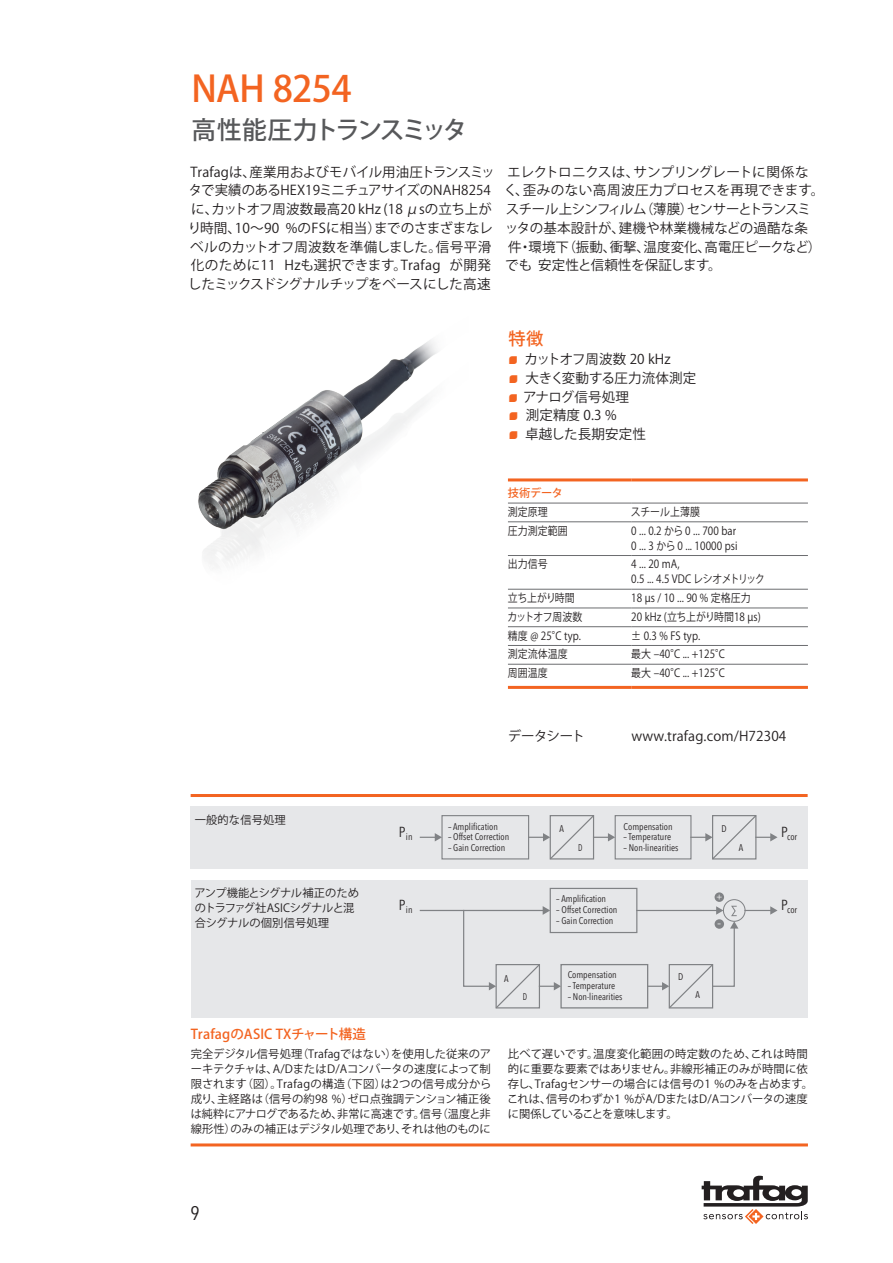
<style>
.page{position:relative;width:893px;height:1263px;background:#fff}
.page>*{position:absolute;margin:0;border:0;box-sizing:border-box;transform-origin:0 0}
.t1{font:500 36px "Koz Go Pro";letter-spacing:-.015em;color:#f36421}
.t2{font:500 24.75px "Koz Go Pro";letter-spacing:-.115em;color:#57585a}
.t3{font:condensed 19.5px "Avenir Next LT Pro";color:#231f20}
.t4{font:500 17.25px "Koz Go Pro";color:#f36421}
.t5{font:condensed 14.4px "Avenir Next LT Pro";color:#231f20}
.t6{font:13.5px/18.8px "Koz Go Pro";letter-spacing:.01em;color:#231f20}
.t7{font:13.5px "Koz Go Pro";letter-spacing:-.055em;color:#231f20}
.t8{font:13.5px "Koz Go Pro";letter-spacing:-.02em;color:#231f20}
.t9{font:500 13.5px "Koz Go Pro";letter-spacing:.01em;color:#f36421}
.t10{font:13.5px "Koz Go Pro";letter-spacing:-.01em;color:#231f20}
.t11{font:condensed 11.7px "Avenir Next LT Pro";color:#fff;scale:.82 1}
.t12{font:11.25px/15px "Koz Go Pro";letter-spacing:.01em;color:#231f20;text-align:justify}
.t13{font:11.25px/15px "Koz Go Pro";letter-spacing:.01em;color:#231f20;scale:.88 1}
.t14{font:11.25px/15px "Koz Go Pro";letter-spacing:-.02em;color:#231f20}
.t15{font:11.25px/15px "Koz Go Pro";letter-spacing:-.03em;color:#231f20;scale:.88 1}
.t16{font:11.25px "Koz Go Pro";letter-spacing:-.07em;color:#231f20;scale:.88 1}
.t17{font:500 11.25px "Koz Go Pro";letter-spacing:-.025em;color:#f36421}
.t18{font:condensed 9.6px "Avenir Next LT Pro";color:#231f20}
.t19{font:condensed 9.6px "Avenir Next LT Pro";color:#231f20;scale:.84 1}
.t20{font:condensed 9.6px "Avenir Next LT Pro";color:#fff}
.s1{font-family:"Trafag Pictos";font-size:10.5px;color:#f36421}
</style>
<div class="page">
<svg style="left:702px;top:1176px;width:106px;height:48px"></svg>
<hr style="left:508px;top:503px;width:123px;height:1px;background:#6c6d70">
<hr style="left:631px;top:503px;width:177px;height:1px;background:#6c6d70">
<hr style="left:508px;top:521px;width:123px;height:1px;background:#6c6d70">
<hr style="left:631px;top:521px;width:177px;height:1px;background:#6c6d70">
<hr style="left:508px;top:555px;width:123px;height:1px;background:#6c6d70">
<hr style="left:631px;top:555px;width:177px;height:1px;background:#6c6d70">
<hr style="left:508px;top:589px;width:123px;height:1px;background:#6c6d70">
<hr style="left:631px;top:589px;width:177px;height:1px;background:#6c6d70">
<hr style="left:508px;top:608px;width:123px;height:1px;background:#6c6d70">
<hr style="left:631px;top:608px;width:177px;height:1px;background:#6c6d70">
<hr style="left:508px;top:626px;width:123px;height:1px;background:#6c6d70">
<hr style="left:631px;top:626px;width:177px;height:1px;background:#6c6d70">
<hr style="left:508px;top:645px;width:123px;height:1px;background:#6c6d70">
<hr style="left:631px;top:645px;width:177px;height:1px;background:#6c6d70">
<hr style="left:508px;top:664px;width:123px;height:1px;background:#6c6d70">
<hr style="left:631px;top:664px;width:177px;height:1px;background:#6c6d70">
<hr style="left:508px;top:478px;width:123px;height:3px;background:#f36421">
<hr style="left:631px;top:478px;width:177px;height:3px;background:#f36421">
<hr style="left:508px;top:686px;width:123px;height:3px;background:#f36421">
<hr style="left:631px;top:686px;width:177px;height:3px;background:#f36421">
<hr style="left:191px;top:794px;width:617px;height:3px;background:#f36421">
<hr style="left:191px;top:1143px;width:617px;height:3px;background:#f36421">
<img style="left:198px;top:340px;width:240px;height:227px">
<div style="left:191px;top:806px;width:617px;height:63px;background:#e6e7e9"></div>
<svg style="left:420px;top:833px;width:21px;height:8px"></svg>
<div style="left:441px;top:815px;width:88px;height:44px;border:1px solid #808285"></div>
<div style="left:615px;top:815px;width:76px;height:44px;border:1px solid #808285"></div>
<svg style="left:529px;top:815px;width:86px;height:45px"></svg>
<svg style="left:691px;top:815px;width:86px;height:45px"></svg>
<div style="left:191px;top:880px;width:616px;height:137px;background:#e6e7e9"></div>
<hr style="left:420px;top:910px;width:124px;height:1px;background:#808285">
<hr style="left:637px;top:910px;width:80px;height:1px;background:#808285">
<svg style="left:746px;top:906px;width:31px;height:9px"></svg>
<div style="left:550px;top:888px;width:87px;height:45px;border:1px solid #808285"></div>
<div style="left:560px;top:964px;width:88px;height:44px;border:1px solid #808285"></div>
<div style="left:723px;top:899px;width:23px;height:23px;border:1px solid #808285;border-radius:50%"></div>
<div style="left:715px;top:892px;width:9px;height:10px;background:#808285;border-radius:50%"></div>
<svg style="left:462px;top:906px;width:99px;height:103px"></svg>
<svg style="left:648px;top:905px;width:90px;height:104px"></svg>
<div style="left:715px;top:919px;width:9px;height:10px;background:#808285;border-radius:50%"></div>
<h1 class="t1" style="left:191px;top:65px;width:162px">NAH 8254</h1>
<h2 class="t2" style="left:191px;top:114px;width:278px">高性能圧力トランスミッタ</h2>
<p class="t6" style="left:188px;top:163px;width:309px">Trafagは、産業用およびモバイル用油圧トランスミッタで実績のあるHEX19ミニチュアサイズのNAH8254に、カットオフ周波数最高20 kHz (18 μsの立ち上がり時間、10～90 %のFSに相当）までのさまざまなレベルのカットオフ周波数を準備しました。信号平滑化のために11 Hzも選択できます。Trafag が開発したミックスドシグナルチップをベースにした高速</p>
<p class="t8" style="left:507px;top:163px;width:303px">エレクトロニクスは、サンプリングレートに関係な</p>
<p class="t6" style="left:504px;top:181px;width:322px">く、歪みのない高周波圧力プロセスを再現できます。</p>
<p class="t7" style="left:506px;top:200px;width:307px">スチール上シンフィルム（薄膜）センサーとトランスミ</p>
<p class="t6" style="left:505px;top:219px;width:305px">ッタの基本設計が、建機や林業機械などの過酷な条</p>
<p class="t6" style="left:508px;top:238px;width:314px">件・環境下（振動、衝撃、温度変化、高電圧ピークなど）</p>
<p class="t10" style="left:505px;top:257px;width:218px">でも 安定性と信頼性を保証します。</p>
<p class="t4" style="left:509px;top:328px;width:36px">特徴</p>
<p class="t6" style="left:509px;top:350px;width:189px"><span class="s1">N</span> カットオフ周波数 20 kHz<br><span class="s1">N</span> 大きく変動する圧力流体測定<br><span class="s1">N</span> アナログ信号処理<br><span class="s1">N</span> 測定精度 0.3 %<br><span class="s1">N</span> 卓越した長期安定性</p>
<p class="t17" style="left:508px;top:486px;width:57px">技術データ</p>
<p class="t13" style="left:508px;top:505px;width:47px">測定原理</p>
<p class="t13" style="left:631px;top:505px;width:80px">スチール上薄膜</p>
<p class="t13" style="left:508px;top:523px;width:70px">圧力測定範囲</p>
<p class="t13" style="left:631px;top:523px;width:122px">0 ... 0.2 から 0 ... 700 bar<br>0 ... 3 から 0 ... 10000 psi</p>
<p class="t13" style="left:508px;top:557px;width:47px">出力信号</p>
<p class="t15" style="left:631px;top:557px;width:153px">4 ... 20 mA,<br>0.5 ... 4.5 VDC レシオメトリック</p>
<p class="t15" style="left:508px;top:591px;width:78px">立ち上がり時間</p>
<p class="t13" style="left:631px;top:591px;width:137px">18 µs / 10 ... 90 % 定格圧力</p>
<p class="t16" style="left:508px;top:609px;width:86px">カットオフ周波数</p>
<p class="t13" style="left:631px;top:609px;width:149px">20 kHz (立ち上がり時間18 µs)</p>
<p class="t13" style="left:508px;top:628px;width:85px">精度 @ 25°C typ.</p>
<p class="t13" style="left:631px;top:628px;width:80px">± 0.3 % FS typ.</p>
<p class="t13" style="left:508px;top:647px;width:70px">測定流体温度</p>
<p class="t13" style="left:631px;top:647px;width:108px">最大 –40°C ... +125°C</p>
<p class="t13" style="left:508px;top:666px;width:47px">周囲温度</p>
<p class="t13" style="left:631px;top:666px;width:108px">最大 –40°C ... +125°C</p>
<p class="t12" style="left:195px;top:813px;width:92px">一般的な信号処理</p>
<p class="t14" style="left:194px;top:885px;width:166px">アンプ機能とシグナル補正のためのトラファグ社ASICシグナルと混合シグナルの個別信号処理</p>
<p class="t6" style="left:508px;top:727px;width:79px">データシート</p>
<p class="t6" style="left:631px;top:727px;width:156px">www.trafag.com/H72304</p>
<p class="t18" style="left:448px;top:820px;width:51px">– Amplification</p>
<p class="t18" style="left:448px;top:831px;width:63px">– Offset Correction</p>
<p class="t18" style="left:448px;top:842px;width:59px">– Gain Correction</p>
<p class="t18" style="left:624px;top:820px;width:51px">Compensation</p>
<p class="t18" style="left:624px;top:831px;width:49px">– Temperature</p>
<p class="t18" style="left:624px;top:842px;width:56px">– Non-linearities</p>
<p class="t18" style="left:722px;top:823px;width:7px">D</p>
<p class="t18" style="left:559px;top:823px;width:6px">A</p>
<p class="t18" style="left:399px;top:830px;width:15px"><sup>P</sup>in</p>
<p class="t18" style="left:781px;top:830px;width:17px"><sup>P</sup>cor</p>
<p class="t19" style="left:578px;top:841px;width:7px">D</p>
<p class="t18" style="left:739px;top:841px;width:6px">A</p>
<p class="t20" style="left:716px;top:891px;width:8px">+</p>
<p class="t18" style="left:556px;top:893px;width:51px">– Amplification</p>
<p class="t18" style="left:556px;top:904px;width:63px">– Offset Correction</p>
<p class="t18" style="left:556px;top:915px;width:59px">– Gain Correction</p>
<p class="t5" style="left:399px;top:897px;width:8px">P</p>
<p class="t18" style="left:781px;top:904px;width:17px"><sup>P</sup>cor</p>
<p class="t18" style="left:406px;top:904px;width:8px">in</p>
<p class="t11" style="left:717px;top:916px;width:6px">–</p>
<p class="t18" style="left:568px;top:969px;width:51px">Compensation</p>
<p class="t18" style="left:568px;top:980px;width:49px">– Temperature</p>
<p class="t18" style="left:568px;top:990px;width:56px">– Non-linearities</p>
<p class="t18" style="left:504px;top:972px;width:6px">A</p>
<p class="t18" style="left:678px;top:970px;width:7px">D</p>
<p class="t19" style="left:523px;top:991px;width:7px">D</p>
<p class="t18" style="left:695px;top:989px;width:6px">A</p>
<p class="t9" style="left:191px;top:1026px;width:177px">TrafagのASIC TXチャート構造</p>
<p class="t12" style="left:191px;top:1047px;width:302px">完全デジタル信号処理（Trafagではない）を使用した従来のアーキテクチャは、A/DまたはD/Aコンバータの速度によって制限されます（図）。Trafagの構造（下図）は2つの信号成分から成り、主経路は（信号の約98 %）ゼロ点強調テンション補正後は純粋にアナログであるため、非常に高速です。信号（温度と非線形性）のみの補正はデジタル処理であり、それは他のものに</p>
<p class="t12" style="left:507px;top:1047px;width:308px;text-align:left">比べて遅いです。温度変化範囲の時定数のため、これは時間的に重要な要素ではありません。非線形補正のみが時間に依存し、Trafagセンサーの場合には信号の1 %のみを占めます。これは、信号のわずか1 %がA/DまたはD/Aコンバータの速度に関係していることを意味します。</p>
<h3 class="t3" style="left:191px;top:1201px;width:11px">9</h3>
</div>
